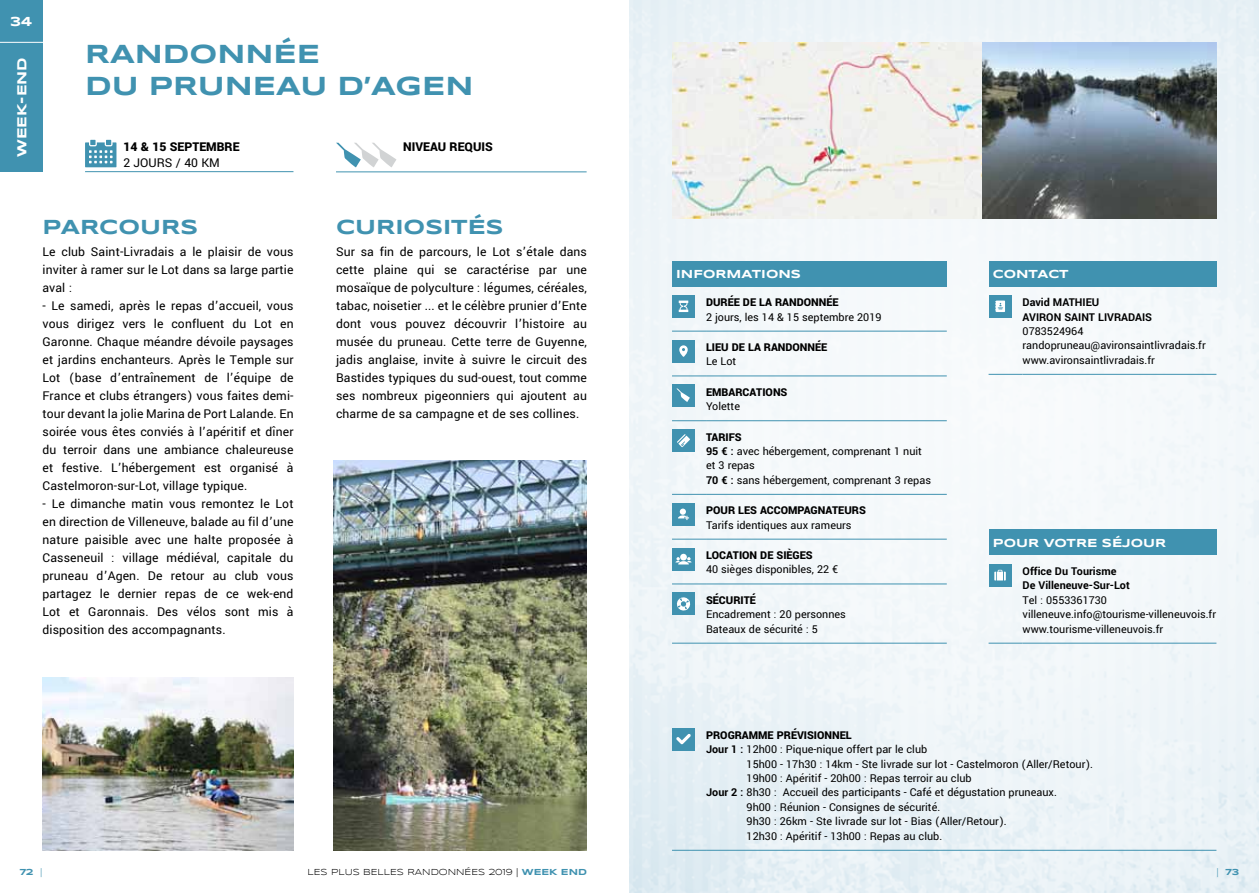
<style>
.page{position:relative;width:1259px;height:893px;background:#fff}
.page>*{position:absolute;margin:0;border:0;box-sizing:border-box;transform-origin:0 0}
.t1{font:700 27px/32.4px "Syncopate";color:#4092b0}
.t2{font:700 21px "Syncopate";color:#4092b0}
.t3{font:13.5px/18px "Yantramanav";letter-spacing:.01em;color:#000;text-align:justify}
.t4{font:900 13.5px "Yantramanav";color:#000}
.t5{font:700 13.5px "Syncopate";color:#fff}
.t6{font:12px/14.4px "Yantramanav";color:#000}
.t7{font:900 12px "Yantramanav";color:#000}
.t8{font:700 12px/14.4px "Yantramanav";color:#000}
.t9{font:700 12px "Syncopate";color:#fff}
.t10{font:9px "Syncopate";color:#000}
.t11{font:700 9px "Syncopate";color:#4092b0}
.s1{font-weight:900}
.s2{font-weight:700}
.s3{font-weight:400}
.s4{font-weight:700;color:#4092b0}
</style>
<div class="page">
<img style="left:629px;top:0;width:630px;height:893px">
<div style="left:0;top:43px;width:43px;height:129px;background:#4092b0"></div>
<div style="left:0;top:0;width:43px;height:43px;background:#4092b0"></div>
<hr style="left:0;top:42px;width:57px;height:1px;background:#fff">
<hr style="left:85px;top:171px;width:208px;height:1px;background:#4092b0">
<svg style="left:85px;top:140px;width:31px;height:27px"></svg>
<hr style="left:336px;top:172px;width:250px;height:1px;background:#4092b0">
<svg style="left:336px;top:143px;width:60px;height:24px"></svg>
<div style="left:672px;top:261px;width:274px;height:25px;background:#4092b0"></div>
<hr style="left:672px;top:331px;width:34px;height:1px;background:#4092b0">
<hr style="left:706px;top:331px;width:240px;height:1px;background:#4092b0">
<hr style="left:672px;top:376px;width:34px;height:1px;background:#4092b0">
<hr style="left:706px;top:376px;width:240px;height:1px;background:#4092b0">
<hr style="left:672px;top:420px;width:34px;height:1px;background:#4092b0">
<hr style="left:706px;top:420px;width:240px;height:1px;background:#4092b0">
<hr style="left:672px;top:494px;width:34px;height:1px;background:#4092b0">
<hr style="left:706px;top:494px;width:240px;height:1px;background:#4092b0">
<hr style="left:672px;top:539px;width:34px;height:1px;background:#4092b0">
<hr style="left:706px;top:539px;width:240px;height:1px;background:#4092b0">
<hr style="left:672px;top:584px;width:34px;height:1px;background:#4092b0">
<hr style="left:706px;top:584px;width:240px;height:1px;background:#4092b0">
<hr style="left:672px;top:643px;width:34px;height:1px;background:#4092b0">
<hr style="left:706px;top:643px;width:240px;height:1px;background:#4092b0">
<div style="left:672px;top:295px;width:23px;height:23px;background:#4092b0"></div>
<svg style="left:679px;top:301px;width:9px;height:11px"></svg>
<div style="left:672px;top:340px;width:23px;height:23px;background:#4092b0"></div>
<svg style="left:679px;top:345px;width:9px;height:12px"></svg>
<div style="left:672px;top:384px;width:23px;height:23px;background:#4092b0"></div>
<svg style="left:677px;top:389px;width:13px;height:13px"></svg>
<div style="left:672px;top:429px;width:23px;height:23px;background:#4092b0"></div>
<svg style="left:677px;top:434px;width:13px;height:13px"></svg>
<div style="left:672px;top:503px;width:23px;height:23px;background:#4092b0"></div>
<svg style="left:678px;top:509px;width:11px;height:11px"></svg>
<div style="left:672px;top:548px;width:23px;height:23px;background:#4092b0"></div>
<svg style="left:675px;top:554px;width:16px;height:10px"></svg>
<div style="left:672px;top:592px;width:23px;height:23px;background:#4092b0"></div>
<svg style="left:676px;top:597px;width:15px;height:14px"></svg>
<div style="left:988px;top:261px;width:228px;height:25px;background:#4092b0"></div>
<hr style="left:988px;top:374px;width:34px;height:1px;background:#4092b0">
<hr style="left:1022px;top:374px;width:194px;height:1px;background:#4092b0">
<div style="left:988px;top:295px;width:23px;height:23px;background:#4092b0"></div>
<svg style="left:995px;top:301px;width:10px;height:11px"></svg>
<div style="left:988px;top:530px;width:228px;height:25px;background:#4092b0"></div>
<hr style="left:988px;top:643px;width:34px;height:1px;background:#4092b0">
<hr style="left:1022px;top:643px;width:194px;height:1px;background:#4092b0">
<div style="left:988px;top:564px;width:23px;height:23px;background:#4092b0"></div>
<svg style="left:994px;top:570px;width:11px;height:10px"></svg>
<hr style="left:672px;top:850px;width:34px;height:1px;background:#4092b0">
<hr style="left:706px;top:850px;width:510px;height:1px;background:#4092b0">
<div style="left:672px;top:728px;width:23px;height:22px;background:#4092b0"></div>
<svg style="left:676px;top:734px;width:15px;height:10px"></svg>
<img style="left:43px;top:677px;width:250px;height:173px">
<img style="left:672px;top:43px;width:310px;height:175px">
<img style="left:982px;top:42px;width:234px;height:176px">
<img style="left:334px;top:460px;width:252px;height:390px">
<p class="t5" style="left:10px;top:13px;width:23px">34</p>
<p class="t5" style="left:13px;top:157px;width:101px;rotate:-90deg">WEEK-END</p>
<h1 class="t1" style="left:85px;top:37px;width:384px">RAN DONN ÉE<br>DU PRUN EAU D’AGEN</h1>
<p class="t4" style="left:123px;top:138px;width:118px">14 &amp; 15 SEPTEMBRE</p>
<p class="t3" style="left:123px;top:154px;width:96px">2 jours / 40 km</p>
<p class="t4" style="left:403px;top:139px;width:91px">NIVEAU REQUIS</p>
<h2 class="t2" style="left:43px;top:214px;width:157px">PARCOURS</h2>
<p class="t3" style="left:43px;top:243px;width:252px">Le club Saint-Livradais a le plaisir de vous inviter à ramer sur le Lot dans sa large partie aval :</p>
<p class="t3" style="left:43px;top:297px;width:252px">- Le samedi, après le repas d’accueil, vous vous dirigez vers le confluent du Lot en Garonne. Chaque méandre dévoile paysages et jardins enchanteurs. Après le Temple sur Lot (base d’entraînement de l’équipe de France et clubs étrangers) vous faites demi&shy;tour devant la jolie Marina de Port Lalande. En soirée vous êtes conviés à l’apéritif et dîner du terroir dans une ambiance chaleureuse et festive. L’hébergement est organisé à Castelmoron-sur-Lot, village typique.</p>
<p class="t3" style="left:43px;top:495px;width:252px">- Le dimanche matin vous remontez le Lot en direction de Villeneuve, balade au fil d’une nature paisible avec une halte proposée à Casseneuil : village médiéval, capitale du pruneau d’Agen. De retour au club vous partagez le dernier repas de ce wek-end Lot et Garonnais. Des vélos sont mis à disposition des accompagnants.</p>
<h2 class="t2" style="left:336px;top:214px;width:169px">CURIOSITÉS</h2>
<p class="t3" style="left:336px;top:243px;width:252px">Sur sa fin de parcours, le Lot s’étale dans cette plaine qui se caractérise par une mosaïque de polyculture : légumes, céréales, tabac, noisetier ... et le célèbre prunier d’Ente dont vous pouvez découvrir l’histoire au musée du pruneau. Cette terre de Guyenne, jadis anglaise, invite à suivre le circuit des Bastides typiques du sud-ouest, tout comme ses nombreux pigeonniers qui ajoutent au charme de sa campagne et de ses collines.</p>
<p class="t9" style="left:676px;top:267px;width:76px">INFORMATIO</p>
<p class="t9" style="left:778px;top:267px;width:22px">NS</p>
<p class="t7" style="left:706px;top:295px;width:15px">DURÉE</p>
<p class="t7" style="left:743px;top:295px;width:91px">DE LA RANDONNÉE</p>
<p class="t6" style="left:706px;top:310px;width:177px">2 jours, les 14 &amp; 15 septembre 2019</p>
<p class="t7" style="left:706px;top:340px;width:116px">LIEU DE LA RANDONNÉE</p>
<p class="t6" style="left:706px;top:354px;width:32px">Le Lot</p>
<p class="t7" style="left:706px;top:384px;width:82px">EMBARCATIONS</p>
<p class="t6" style="left:706px;top:399px;width:35px">Yolette</p>
<p class="t6" style="left:706px;top:430px;width:226px"><span class="s1">TARIFS<br></span><span class="s2">95 € :</span> avec hébergement, comprenant 1 nuit et 3 repas<br><span class="s2">70 € :</span> sans hébergement, comprenant 3 repas</p>
<p class="t7" style="left:706px;top:503px;width:140px">POUR LES ACCOMPAGNATEURS</p>
<p class="t6" style="left:706px;top:518px;width:147px">Tarifs identiques aux rameurs</p>
<p class="t7" style="left:706px;top:548px;width:101px">LOCATION DE SIÈGES</p>
<p class="t6" style="left:706px;top:562px;width:134px">40 sièges disponibles, 22 €</p>
<p class="t7" style="left:706px;top:592px;width:51px">SÉCURITÉ</p>
<p class="t6" style="left:706px;top:607px;width:141px">Encadrement : 20 personnes<br>Bateaux de sécurité : 5</p>
<p class="t9" style="left:993px;top:267px;width:47px">CONTACT</p>
<p class="t8" style="left:1022px;top:295px;width:131px">David MATHIEU<br>AVIRON SAINT LIVRADAIS</p>
<p class="t6" style="left:1022px;top:324px;width:185px">0783524964 randopruneau@avironsaintlivradais.fr www.avironsaintlivradais.fr</p>
<p class="t9" style="left:993px;top:535px;width:175px">POUR VOTRE SÉJOUR</p>
<p class="t8" style="left:1022px;top:564px;width:109px">Office Du Tourisme<br>De Villeneuve-Sur-Lot</p>
<p class="t6" style="left:1022px;top:593px;width:195px">Tel : 0553361730 villeneuve.info@tourisme-villeneuvois.fr www.tourisme-villeneuvois.fr</p>
<p class="t7" style="left:706px;top:728px;width:120px">PROGRAMME PRÉVISIONN</p>
<p class="t7" style="left:840px;top:728px;width:13px">EL</p>
<p class="t6" style="left:706px;top:742px;width:223px"><span class="s2">Jour 1 :</span> 12h00 : Pique-nique offert par le club</p>
<p class="t6" style="left:746px;top:757px;width:348px">15h00 - 17h30 : 14km - Ste livrade sur lot - Castelmoron (Aller/Retour).</p>
<p class="t6" style="left:746px;top:771px;width:226px">19h00 : Apéritif - 20h00 : Repas terroir au club</p>
<p class="t6" style="left:706px;top:786px;width:352px"><span class="s2">Jour 2 :</span> 8h30 : Accueil des participants - Café et dégustation pruneaux.</p>
<p class="t6" style="left:746px;top:800px;width:195px">9h00 : Réunion - Consignes de sécurité.</p>
<p class="t6" style="left:746px;top:814px;width:262px">9h30 : 26km - Ste livrade sur lot - Bias (Aller/Retour).</p>
<p class="t6" style="left:746px;top:829px;width:197px">12h30 : Apéritif - 13h00 : Repas au club.</p>
<p class="t11" style="left:20px;top:866px;width:24px">72 <span class="s3">|</span></p>
<p class="t10" style="left:307px;top:867px;width:281px">LES PLUS BELLES RANDONNÉES 2019 | <span class="s4">WEEK END</span></p>
<p class="t11" style="left:1216px;top:866px;width:24px"><span class="s3">|</span> 73</p>
</div>
